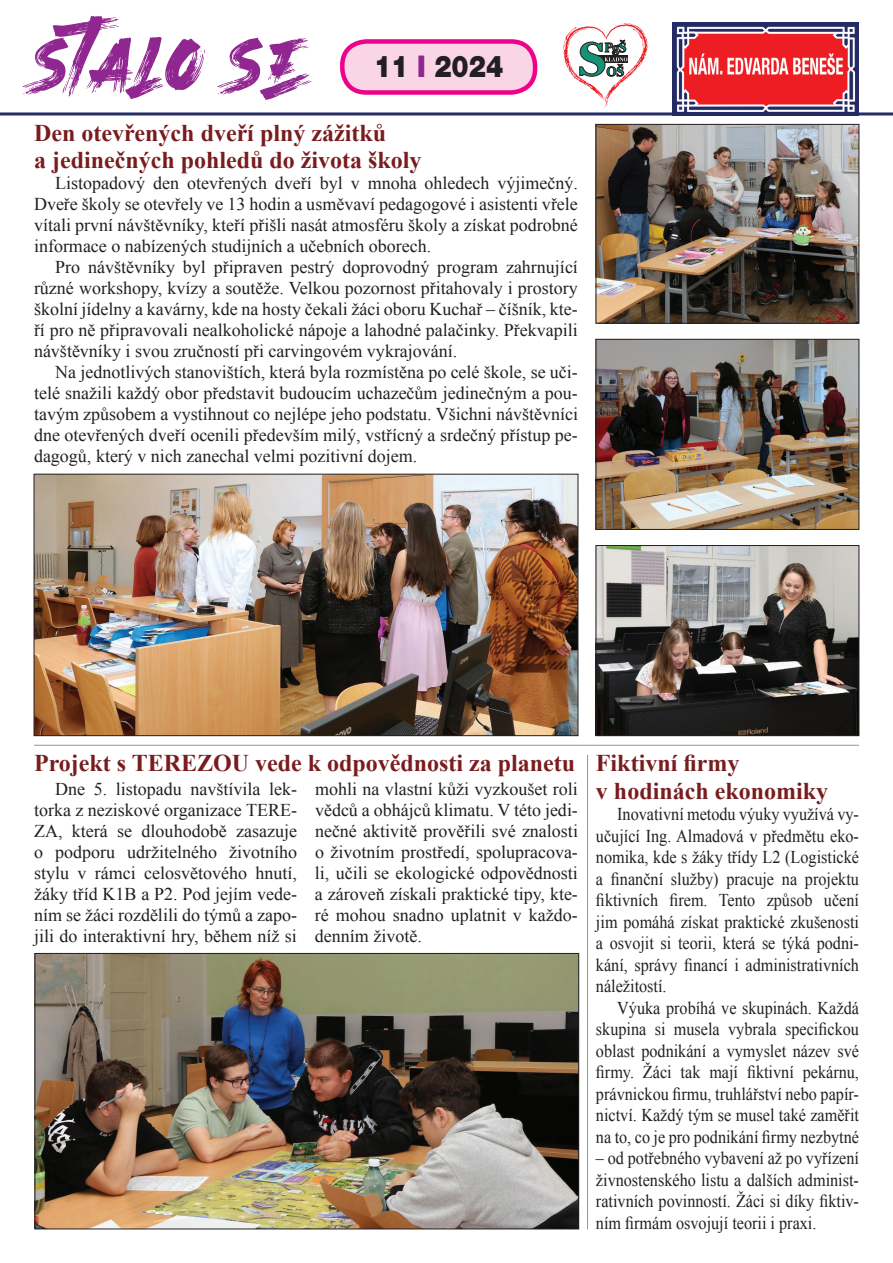
<style>
.page{position:relative;width:893px;height:1263px;background:#fff}
.page>*{position:absolute;margin:0;border:0;box-sizing:border-box;transform-origin:0 0}
.t1{font:900 30px "Helvetica Neue LT Pro";color:#231f20;scale:.86 1}
.t2{font:700 24px/27px "Times New Roman";color:#791c1e}
.t3{font:18px/21px "Times New Roman";color:#231f20;text-align:justify}
.t4{font:18px/21.5px "Times New Roman";color:#231f20;text-align:justify;scale:.9 1}
.s1{color:#90268f}
</style>
<div class="page">
<hr style="left:0;top:112px;width:893px;height:3px;background:#252b65">
<img style="left:22px;top:15px;width:290px;height:85px">
<svg style="left:563px;top:23px;width:85px;height:85px"></svg>
<img style="left:673px;top:23px;width:186px;height:89px">
<div style="left:342px;top:41px;width:193px;height:51px;background:#fad5e5;border-radius:24px"></div>
<div style="left:340px;top:39px;width:197px;height:56px;border:4px solid #ed028c;border-radius:24px"></div>
<img style="left:36px;top:476px;width:540px;height:258px">
<div style="left:34px;top:474px;width:544px;height:262px;border:1px solid #231f20"></div>
<img style="left:598px;top:126px;width:259px;height:196px">
<div style="left:596px;top:124px;width:263px;height:200px;border:1px solid #231f20"></div>
<img style="left:598px;top:341px;width:259px;height:187px">
<div style="left:596px;top:339px;width:263px;height:191px;border:1px solid #231f20"></div>
<img style="left:598px;top:547px;width:259px;height:187px">
<div style="left:596px;top:545px;width:263px;height:191px;border:1px solid #231f20"></div>
<hr style="left:34px;top:745px;width:825px;height:1px;background:#939598">
<hr style="left:587px;top:755px;width:1px;height:474px;background:#939598">
<img style="left:37px;top:955px;width:540px;height:272px">
<div style="left:35px;top:953px;width:544px;height:276px;border:1px solid #231f20"></div>
<h1 class="t1" style="left:374px;top:48px;width:152px">11 <span class="s1">I</span> 2024</h1>
<h2 class="t2" style="left:34px;top:118px;width:389px">Den otevřených dveří plný zážitků<br>a jedinečných pohledů do života školy</h2>
<p class="t3" style="left:34px;top:172px;width:545px;text-indent:21px">Listopadový den otevřených dveří byl v mnoha ohledech výjimečný.<br>Dveře školy se otevřely ve 13 hodin a usměvaví pedagogové i asistenti vřele vítali první návštěvníky, kteří přišli nasát atmosféru školy a získat podrobné informace o nabízených studijních a učebních oborech.</p>
<p class="t3" style="left:34px;top:256px;width:545px;text-indent:21px">Pro návštěvníky byl připraven pestrý doprovodný program zahrnující různé workshopy, kvízy a soutěže. Velkou pozornost přitahovaly i prostory školní jídelny a kavárny, kde na hosty čekali žáci oboru Kuchař – číšník, kte&shy;ří pro ně připravovali nealkoholické nápoje a lahodné palačinky. Překvapili návštěvníky i svou zručností při carvingovém vykrajování.</p>
<p class="t3" style="left:34px;top:361px;width:545px;text-indent:21px">Na jednotlivých stanovištích, která byla rozmístěna po celé škole, se uči&shy;telé snažili každý obor představit budoucím uchazečům jedinečným a pou&shy;tavým způsobem a vystihnout co nejlépe jeho podstatu. Všichni návštěvníci dne otevřených dveří ocenili především milý, vstřícný a srdečný přístup pe&shy;dagogů, který v nich zanechal velmi pozitivní dojem.</p>
<h2 class="t2" style="left:34px;top:749px;width:543px">Projekt s TEREZOU vede k odpovědnosti za planetu</h2>
<p class="t3" style="left:315px;top:778px;width:264px">mohli na vlastní kůži vyzkoušet roli vědců a obhájců klimatu. V této jedi&shy;nečné aktivitě prověřili své znalosti o životním prostředí, spolupracova&shy;li, učili se ekologické odpovědnosti a zároveň získali praktické tipy, kte&shy;ré mohou snadno uplatnit v každo&shy;denním životě.</p>
<p class="t3" style="left:34px;top:778px;width:264px;text-indent:21px">Dne 5. listopadu navštívila lek&shy;torka z neziskové organizace TERE-ZA, která se dlouhodobě zasazuje o podporu udržitelného životního stylu v rámci celosvětového hnutí, žáky tříd K1B a P2. Pod jejím vede&shy;ním se žáci rozdělili do týmů a zapo&shy;jili do interaktivní hry, během níž si</p>
<h2 class="t2" style="left:596px;top:749px;width:234px;line-height:27.6px">Fiktivní firmy<br>v hodinách ekonomiky</h2>
<p class="t4" style="left:596px;top:803px;width:294px;text-indent:21px">Inovativní metodu výuky využívá vy&shy;učující Ing. Almadová v předmětu eko&shy;nomika, kde s žáky třídy L2 (Logistické a finanční služby) pracuje na projektu fiktivních firem. Tento způsob učení jim pomáhá získat praktické zkušenosti a osvojit si teorii, která se týká podni&shy;kání, správy financí i administrativních náležitostí.</p>
<p class="t4" style="left:596px;top:997px;width:294px;text-indent:21px">Výuka probíhá ve skupinách. Každá skupina si musela vybrala specifickou oblast podnikání a vymyslet název své firmy. Žáci tak mají fiktivní pekárnu, právnickou firmu, truhlářství nebo papír&shy;nictví. Každý tým se musel také zaměřit na to, co je pro podnikání firmy nezbytné</p>
<p class="t4" style="left:596px;top:1147px;width:294px">– od potřebného vybavení až po vyřízení živnostenského listu a dalších administ&shy;rativních povinností. Žáci si díky fiktiv&shy;ním firmám osvojují teorii i praxi.</p>
</div>
